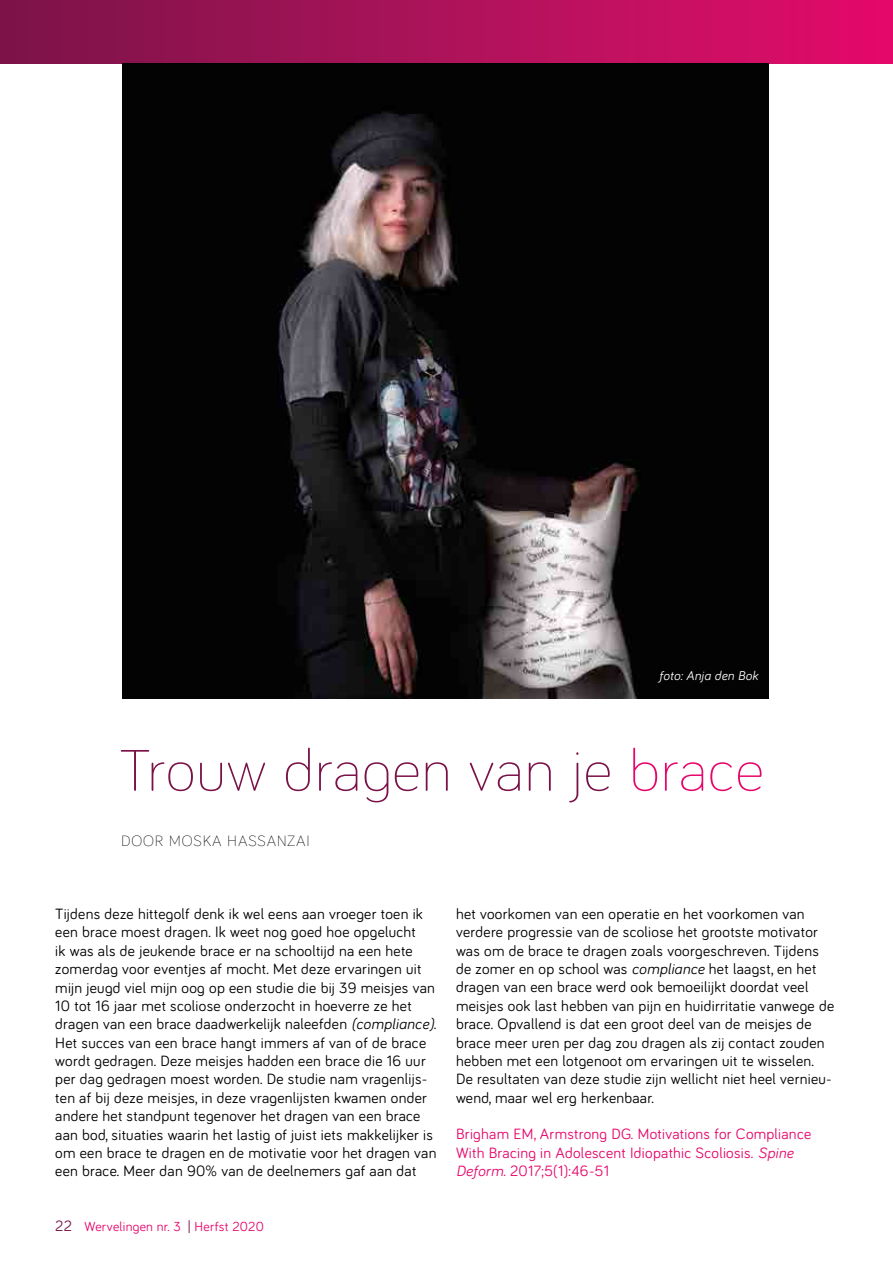
<style>
.page{position:relative;width:893px;height:1263px;background:#fff}
.page>*{position:absolute;margin:0;border:0;box-sizing:border-box;transform-origin:0 0}
.t1{font:300 60px "Bariol";letter-spacing:.02em;color:#7a1248}
.t2{font:15.3px/18.3px "Bariol";letter-spacing:.02em;color:#000}
.t3{font:15.3px/18.3px "Bariol";letter-spacing:.02em;color:#e6076b}
.t4{font:300 15.3px "Bariol";letter-spacing:.06em;color:#000}
.t5{font:13.5px "Bariol";letter-spacing:.02em;color:#e6076b}
.t6{font:italic 13.2px "Bariol";letter-spacing:.02em;color:#fff}
.s1{color:#e6076b}
.s2{font-style:italic}
.s3{font-size:15.3px;color:#7a1248}
.s4{color:#7a1248}
</style>
<div class="page">
<div style="left:0;top:0;width:893px;height:64px;background:linear-gradient(to right,#7a1548,#e30d6b)"></div>
<img style="left:123px;top:64px;width:646px;height:634px">
<p class="t6" style="left:659px;top:667px;width:100px">foto: Anja den Bok</p>
<h1 class="t1" style="left:119px;top:729px;width:646px">Trouw dragen van je <span class="s1">brace</span></h1>
<p class="t4" style="left:121px;top:830px;width:190px">DOOR MOSKA HASSANZAI</p>
<p class="t2" style="left:55px;top:904px;width:383px">Tijdens deze hittegolf denk ik wel eens aan vroeger toen ik een brace moest dragen. Ik weet nog goed hoe opgelucht<br>ik was als de jeukende brace er na schooltijd na een hete zomerdag voor eventjes af mocht. Met deze ervaringen uit mijn jeugd viel mijn oog op een studie die bij 39 meisjes van 10 tot 16 jaar met scoliose onderzocht in hoeverre ze het dragen van een brace daadwerkelijk naleefden <span class="s2">(compliance).<br></span>Het succes van een brace hangt immers af van of de brace wordt gedragen. Deze meisjes hadden een brace die 16 uur per dag gedragen moest worden. De studie nam vragenlijs&shy;ten af bij deze meisjes, in deze vragenlijsten kwamen onder andere het standpunt tegenover het dragen van een brace aan bod, situaties waarin het lastig of juist iets makkelijker is om een brace te dragen en de motivatie voor het dragen van een brace. Meer dan 90% van de deelnemers gaf aan dat</p>
<p class="t2" style="left:456px;top:904px;width:380px">het voorkomen van een operatie en het voorkomen van verdere progressie van de scoliose het grootste motivator was om de brace te dragen zoals voorgeschreven. Tijdens de zomer en op school was <span class="s2">compliance</span> het laagst, en het dragen van een brace werd ook bemoeilijkt doordat veel meisjes ook last hebben van pijn en huidirritatie vanwege de brace. Opvallend is dat een groot deel van de meisjes de brace meer uren per dag zou dragen als zij contact zouden hebben met een lotgenoot om ervaringen uit te wisselen.<br>De resultaten van deze studie zijn wellicht niet heel vernieu&shy;wend, maar wel erg herkenbaar.</p>
<p class="t3" style="left:456px;top:1124px;width:357px">Brigham EM, Armstrong DG. Motivations for Compliance<br>With Bracing in Adolescent Idiopathic Scoliosis. <span class="s2">Spine<br>Deform</span>. 2017;5(1):46-51</p>
<p class="t5" style="left:55px;top:1218px;width:210px"><span class="s3">22</span> Wervelingen nr. 3 <span class="s4">|</span> Herfst 2020</p>
</div>
